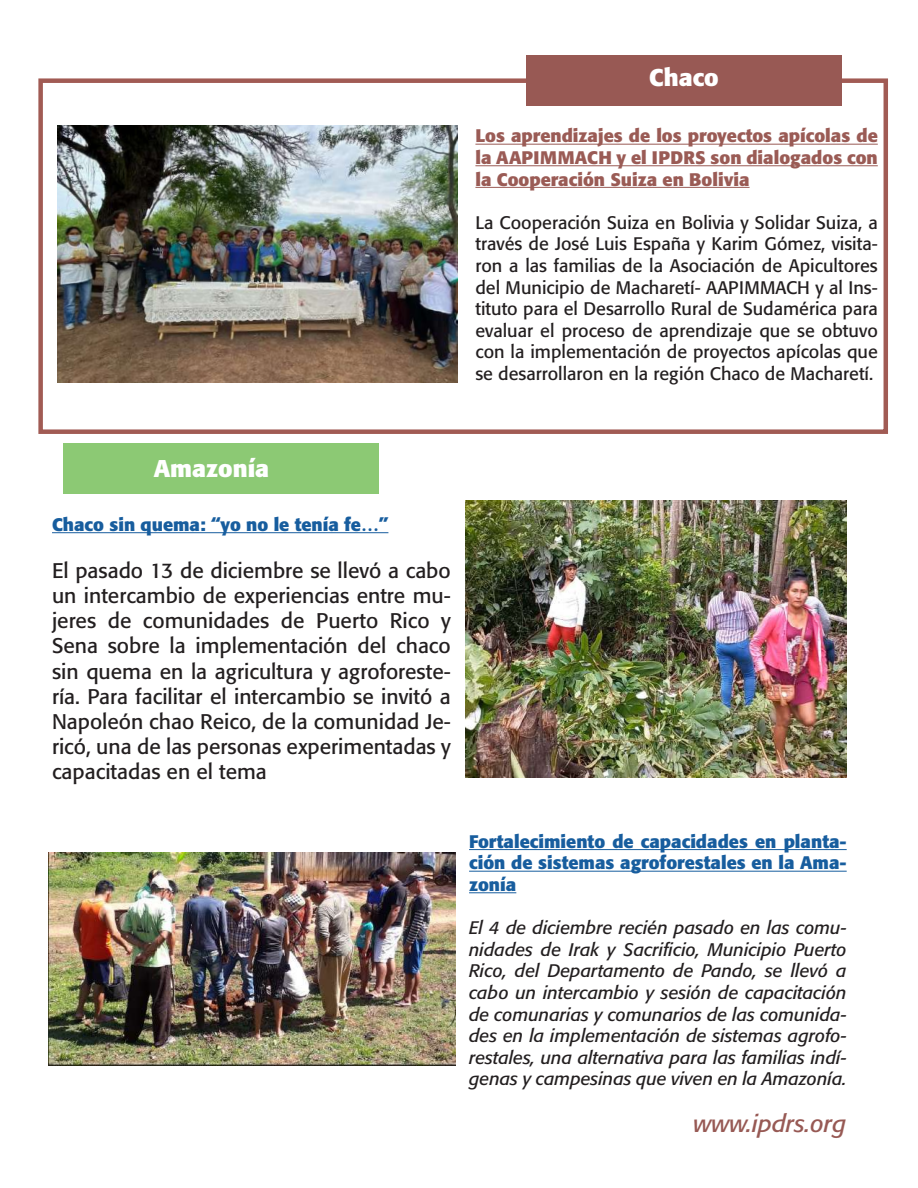
<style>
.page{position:relative;width:918px;height:1188px;background:#fff}
.page>*{position:absolute;margin:0;border:0;box-sizing:border-box;transform-origin:0 0}
.t1{font:italic 24px "Formata";color:#975954}
.t2{font:700 24px "Formata";color:#fff}
.t3{font:21px/25.2px "Formata";color:#231f20;text-align:justify}
.t4{font:18px/21.6px "Formata";color:#231f20;text-align:justify}
.t5{font:italic 18px/21.6px "Formata";color:#231f20;text-align:justify}
.t6{font:700 18px/21.6px "Formata";color:#175d9e;text-align:justify}
.t7{font:700 18px/21.6px "Formata";color:#9a5b55;text-align:justify}
</style>
<div class="page">
<div style="left:38px;top:78px;width:850px;height:356px;border:4px solid #a15b54"></div>
<div style="left:526px;top:55px;width:316px;height:51px;background:#985954"></div>
<hr style="left:469px;top:849px;width:378px;height:1px;background:#175d9e">
<hr style="left:469px;top:871px;width:378px;height:1px;background:#175d9e">
<hr style="left:469px;top:892px;width:47px;height:1px;background:#175d9e">
<img style="left:49px;top:852px;width:406px;height:213px">
<img style="left:58px;top:126px;width:400px;height:256px">
<hr style="left:475px;top:144px;width:403px;height:1px;background:#9a5b55">
<hr style="left:475px;top:165px;width:403px;height:1px;background:#9a5b55">
<hr style="left:475px;top:187px;width:275px;height:1px;background:#9a5b55">
<div style="left:63px;top:443px;width:316px;height:51px;background:#8cc974"></div>
<hr style="left:52px;top:532px;width:336px;height:1px;background:#175d9e">
<img style="left:466px;top:501px;width:381px;height:277px">
<h1 class="t2" style="left:649px;top:63px;width:71px">Chaco</h1>
<p class="t7" style="left:475px;top:125px;width:404px">Los aprendizajes de los proyectos apícolas de la AAPIMMACH y el IPDRS son dialogados con la Cooperación Suiza en Bolivia</p>
<p class="t4" style="left:475px;top:212px;width:404px">La Cooperación Suiza en Bolivia y Solidar Suiza, a través de José Luis España y Karim Gómez, visita&shy;ron a las familias de la Asociación de Apicultores del Municipio de Macharetí- AAPIMMACH y al Ins&shy;tituto para el Desarrollo Rural de Sudamérica para evaluar el proceso de aprendizaje que se obtuvo con la implementación de proyectos apícolas que se desarrollaron en la región Chaco de Macharetí.</p>
<h1 class="t2" style="left:154px;top:454px;width:117px">Amazonía</h1>
<p class="t6" style="left:52px;top:514px;width:338px">Chaco sin quema: “yo no le tenía fe…”</p>
<p class="t3" style="left:52px;top:558px;width:400px">El pasado 13 de diciembre se llevó a cabo un intercambio de experiencias entre mu&shy;jeres de comunidades de Puerto Rico y Sena sobre la implementación del chaco sin quema en la agricultura y agroforeste&shy;ría. Para facilitar el intercambio se invitó a Napoleón chao Reico, de la comunidad Je&shy;ricó, una de las personas experimentadas y capacitadas en el tema</p>
<p class="t6" style="left:469px;top:830px;width:379px">Fortalecimiento de capacidades en planta&shy;ción de sistemas agroforestales en la Ama&shy;zonía</p>
<p class="t5" style="left:469px;top:917px;width:379px">El 4 de diciembre recién pasado en las comu&shy;nidades de Irak y Sacrificio, Municipio Puerto Rico, del Departamento de Pando, se llevó a cabo un intercambio y sesión de capacitación de comunarias y comunarios de las comunida&shy;des en la implementación de sistemas agrofo&shy;restales, una alternativa para las familias indí&shy;genas y campesinas que viven en la Amazonía.</p>
<h1 class="t1" style="left:693px;top:1110px;width:154px">www.ipdrs.org</h1>
</div>
